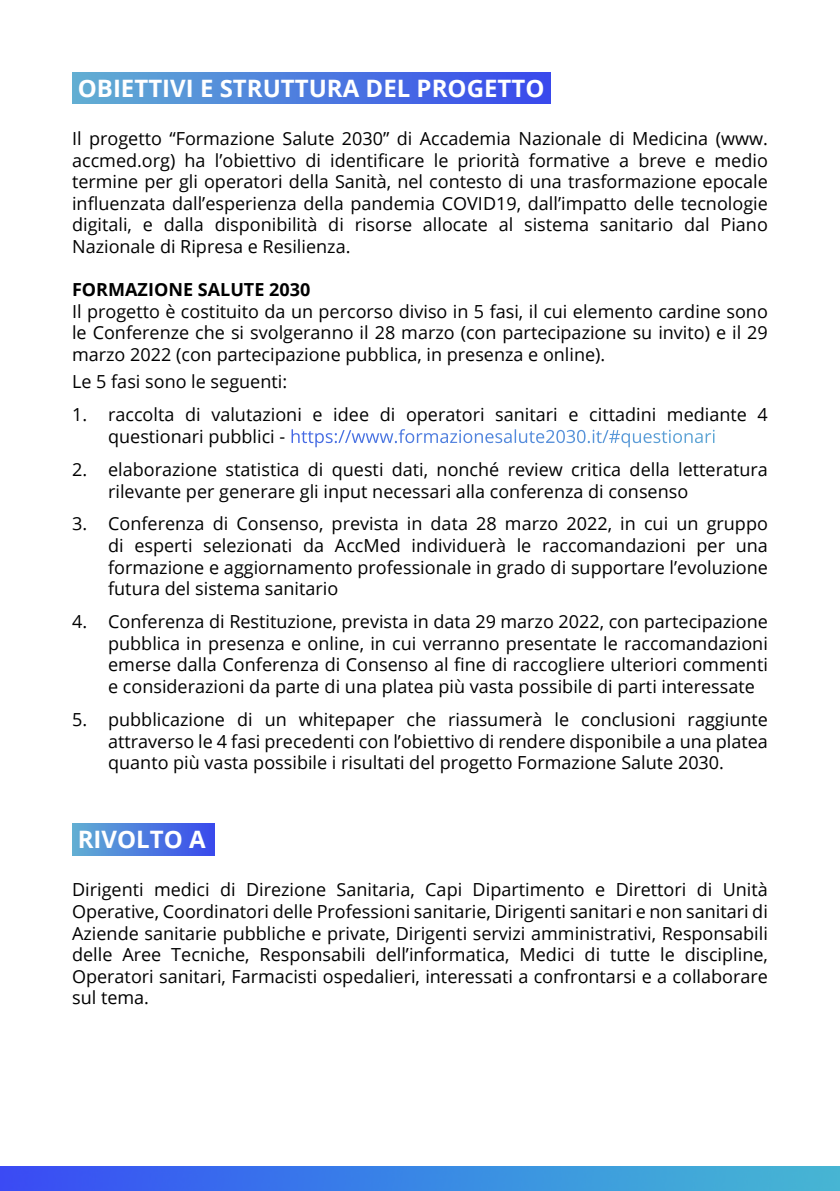
<style>
.page{position:relative;width:840px;height:1191px;background:#fff}
.page>*{position:absolute;margin:0;border:0;box-sizing:border-box;transform-origin:0 0}
.t1{font:700 24px "Open Sans";color:#fff}
.t2{font:18px/21.6px "Open Sans";color:#000;text-align:justify}
.t3{font:700 18px "Open Sans";color:#000}
.s1{color:#fff}
</style>
<div class="page">
<div style="left:72px;top:72px;width:478px;height:32px;background:linear-gradient(to right,#62aed2,#3948ec)"></div>
<div style="left:72px;top:823px;width:143px;height:32px;background:linear-gradient(to right,#62afd2,#3949ec)"></div>
<img style="left:0;top:1166px;width:839px;height:25px">
<h1 class="t1" style="left:78px;top:71px;width:468px">OBIETTIVI E STRUTTURA DEL PROGETTO</h1>
<p class="t2" style="left:72px;top:127px;width:697px">Il progetto “Formazione Salute 2030” di Accademia Nazionale di Medicina (www. accmed.org) ha l’obiettivo di identificare le priorità formative a breve e medio termine per gli operatori della Sanità, nel contesto di una trasformazione epocale influenzata dall’esperienza della pandemia COVID19, dall’impatto delle tecnologie digitali, e dalla disponibilità di risorse allocate al sistema sanitario dal Piano Nazionale di Ripresa e Resilienza.</p>
<p class="t3" style="left:72px;top:277px;width:239px">FORMAZIONE SALUTE 2030</p>
<p class="t2" style="left:72px;top:300px;width:697px">Il progetto è costituito da un percorso diviso in 5 fasi, il cui elemento cardine sono le Conferenze che si svolgeranno il 28 marzo (con partecipazione su invito) e il 29 marzo 2022 (con partecipazione pubblica, in presenza e online).</p>
<p class="t2" style="left:72px;top:370px;width:216px">Le 5 fasi sono le seguenti:</p>
<p class="t2" style="left:108px;top:403px;width:661px;text-indent:-36px">1. raccolta di valutazioni e idee di operatori sanitari e cittadini mediante 4 questionari pubblici - <span class="s1">https://www.formazionesalute2030.it/#questionari</span></p>
<p class="t2" style="left:108px;top:458px;width:661px;text-indent:-36px">2. elaborazione statistica di questi dati, nonché review critica della letteratura rilevante per generare gli input necessari alla conferenza di consenso</p>
<p class="t2" style="left:108px;top:512px;width:661px;text-indent:-36px">3. Conferenza di Consenso, prevista in data 28 marzo 2022, in cui un gruppo di esperti selezionati da AccMed individuerà le raccomandazioni per una formazione e aggiornamento professionale in grado di supportare l’evoluzione futura del sistema sanitario</p>
<p class="t2" style="left:108px;top:610px;width:661px;text-indent:-36px">4. Conferenza di Restituzione, prevista in data 29 marzo 2022, con partecipazione pubblica in presenza e online, in cui verranno presentate le raccomandazioni emerse dalla Conferenza di Consenso al fine di raccogliere ulteriori commenti e considerazioni da parte di una platea più vasta possibile di parti interessate</p>
<p class="t2" style="left:108px;top:708px;width:661px;text-indent:-36px">5. pubblicazione di un whitepaper che riassumerà le conclusioni raggiunte attraverso le 4 fasi precedenti con l’obiettivo di rendere disponibile a una platea quanto più vasta possibile i risultati del progetto Formazione Salute 2030.</p>
<h1 class="t1" style="left:78px;top:822px;width:129px">RIVOLTO A</h1>
<p class="t2" style="left:72px;top:878px;width:697px">Dirigenti medici di Direzione Sanitaria, Capi Dipartimento e Direttori di Unità Operative, Coordinatori delle Professioni sanitarie, Dirigenti sanitari e non sanitari di Aziende sanitarie pubbliche e private, Dirigenti servizi amministrativi, Responsabili delle Aree Tecniche, Responsabili dell’informatica, Medici di tutte le discipline, Operatori sanitari, Farmacisti ospedalieri, interessati a confrontarsi e a collaborare sul tema.</p>
</div>
